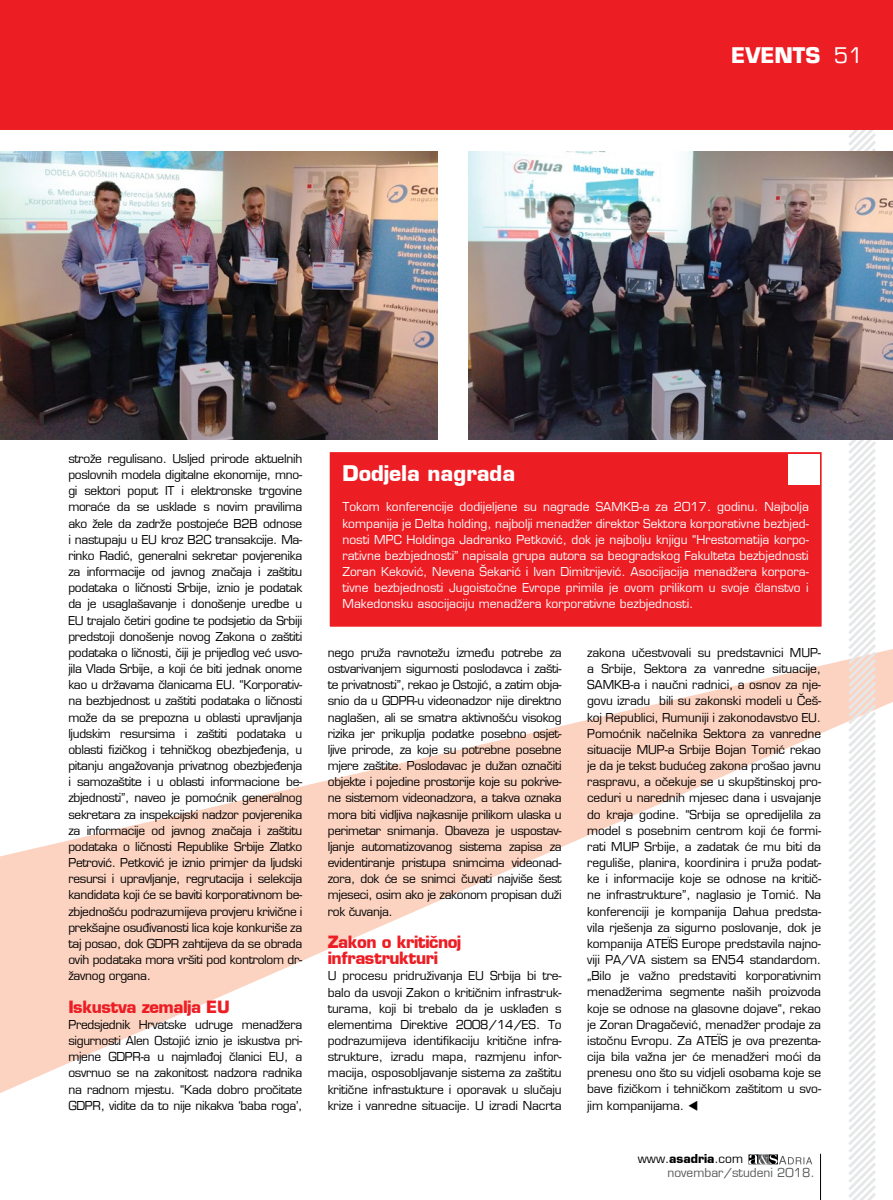
<style>
.page{position:relative;width:893px;height:1200px;background:#fff}
.page>*{position:absolute;margin:0;border:0;box-sizing:border-box;transform-origin:0 0}
.t1{font:700 21px "Eurostile";color:#fff}
.t2{font:700 16.5px/16.2px "Eurostile";letter-spacing:-.025em;color:#ed1d24}
.t3{font:12px/16.2px "Eurostile";letter-spacing:-.025em;color:#000;text-align:justify}
.t4{font:12px/16.2px "Eurostile";color:#fff;text-align:justify}
.t5{font:12px "Eurostile";color:#58595b}
.s1{font-weight:400}
.s2{font-weight:700}
</style>
<div class="page">
<svg style="left:0;top:649px;width:893px;height:443px"></svg>
<svg style="left:845px;top:130px;width:34px;height:1069px"></svg>
<div style="left:0;top:0;width:893px;height:130px;background:#ed1d24"></div>
<svg style="left:749px;top:1154px;width:63px;height:9px"></svg>
<hr style="left:820px;top:1153px;width:1px;height:46px;background:#000">
<div style="left:329px;top:451px;width:493px;height:176px;background:#ed1d24"></div>
<div style="left:328px;top:450px;width:495px;height:178px;border:2px solid #fff"></div>
<div style="left:789px;top:454px;width:31px;height:30px;background:#fff"></div>
<img style="left:0;top:152px;width:437px;height:287px">
<img style="left:468px;top:152px;width:425px;height:287px">
<h1 class="t1" style="left:731px;top:42px;width:133px">EVENTS <span class="s1">51</span></h1>
<p class="t3" style="left:68px;top:450px;width:235px">strože regulisano. Usljed prirode aktuelnih poslovnih modela digitalne ekonomije, mno&shy;gi sektori poput IT i elektronske trgovine moraće da se usklade s novim pravilima ako žele da zadrže postojeće B2B odnose i nastupaju u EU kroz B2C transakcije. Ma&shy;rinko Radić, generalni sekretar povjerenika za informacije od javnog značaja i zaštitu podataka o ličnosti Srbije, iznio je podatak da je usaglašavanje i donošenje uredbe u EU trajalo četiri godine te podsjetio da Srbiji predstoji donošenje novog Zakona o zaštiti podataka o ličnosti, čiji je prijedlog već usvo&shy;jila Vlada Srbije, a koji će biti jednak onome kao u državama članicama EU. “Korporativ&shy;na bezbjednost u zaštiti podataka o ličnosti može da se prepozna u oblasti upravljanja ljudskim resursima i zaštiti podataka u oblasti fizičkog i tehničkog obezbjeđenja, u pitanju angažovanja privatnog obezbjeđenja i samozaštite i u oblasti informacione be&shy;zbjednosti”, naveo je pomoćnik generalnog sekretara za inspekcijski nadzor povjerenika za informacije od javnog značaja i zaštitu podataka o ličnosti Republike Srbije Zlatko Petrović. Petković je iznio primjer da ljudski resursi i upravljanje, regrutacija i selekcija kandidata koji će se baviti korporativnom be&shy;zbjednošću podrazumijeva provjeru krivične i prekšajne osuđivanosti lica koje konkuriše za taj posao, dok GDPR zahtijeva da se obrada ovih podataka mora vršiti pod kontrolom dr&shy;žavnog organa.</p>
<h2 class="t2" style="left:68px;top:997px;width:163px">Iskustva zemalja EU</h2>
<p class="t3" style="left:68px;top:1016px;width:235px">Predsjednik Hrvatske udruge menadžera sigurnosti Alen Ostojić iznio je iskustva pri&shy;mjene GDPR-a u najmlađoj članici EU, a osvrnuo se na zakonitost nadzora radnika na radnom mjestu. “Kada dobro pročitate GDPR, vidite da to nije nikakva ‘baba roga’,</p>
<h1 class="t1" style="left:342px;top:459px;width:174px">Dodjela nagrada</h1>
<p class="t4" style="left:342px;top:499px;width:468px">Tokom konferencije dodijeljene su nagrade SAMKB-a za 2017. godinu. Najbolja kompanija je Delta holding, najbolji menadžer direktor Sektora korporativne bezbjed&shy;nosti MPC Holdinga Jadranko Petković, dok je najbolju knjigu “Hrestomatija korpo&shy;rativne bezbjednosti” napisala grupa autora sa beogradskog Fakulteta bezbjednosti Zoran Keković, Nevena Šekarić i Ivan Dimitrijević. Asocijacija menadžera korpora&shy;tivne bezbjednosti Jugoistočne Evrope primila je ovom prilikom u svoje članstvo i Makedonsku asocijaciju menadžera korporativne bezbjednosti.</p>
<p class="t3" style="left:328px;top:644px;width:235px">nego pruža ravnotežu između potrebe za ostvarivanjem sigurnosti poslodavca i zašti&shy;te privatnosti”, rekao je Ostojić, a zatim obja&shy;snio da u GDPR-u videonadzor nije direktno naglašen, ali se smatra aktivnošću visokog rizika jer prikuplja podatke posebno osjet&shy;ljive prirode, za koje su potrebne posebne mjere zaštite. Poslodavac je dužan označiti objekte i pojedine prostorije koje su pokrive&shy;ne sistemom videonadzora, a takva oznaka mora biti vidljiva najkasnije prilikom ulaska u perimetar snimanja. Obaveza je uspostav&shy;ljanje automatizovanog sistema zapisa za evidentiranje pristupa snimcima videonad&shy;zora, dok će se snimci čuvati najviše šest mjeseci, osim ako je zakonom propisan duži rok čuvanja.</p>
<h2 class="t2" style="left:328px;top:933px;width:135px">Zakon o kritičnoj infrastrukturi</h2>
<p class="t3" style="left:328px;top:967px;width:235px">U procesu pridruživanja EU Srbija bi tre&shy;balo da usvoji Zakon o kritičnim infrastruk&shy;turama, koji bi trebalo da je usklađen s elementima Direktive 2008/14/ES. To podrazumijeva identifikaciju kritične infra&shy;strukture, izradu mapa, razmjenu infor&shy;macija, osposobljavanje sistema za zaštitu kritične infrastukture i oporavak u slučaju krize i vanredne situacije. U izradi Nacrta</p>
<p class="t3" style="left:587px;top:644px;width:235px">zakona učestvovali su predstavnici MUP&shy;a Srbije, Sektora za vanredne situacije, SAMKB-a i naučni radnici, a osnov za nje&shy;govu izradu bili su zakonski modeli u Češ&shy;koj Republici, Rumuniji i zakonodavstvo EU.<br>Pomoćnik načelnika Sektora za vanredne situacije MUP-a Srbije Bojan Tomić rekao je da je tekst budućeg zakona prošao javnu raspravu, a očekuje se u skupštinskoj pro&shy;ceduri u narednih mjesec dana i usvajanje do kraja godine. “Srbija se opredijelila za model s posebnim centrom koji će formi&shy;rati MUP Srbije, a zadatak će mu biti da reguliše, planira, koordinira i pruža podat&shy;ke i informacije koje se odnose na kritič&shy;ne infrastrukture”, naglasio je Tomić. Na konferenciji je kompanija Dahua predsta&shy;vila rješenja za sigurno poslovanje, dok je kompanija ATEÏS Europe predstavila najno&shy;viji PA/VA sistem sa EN54 standardom. „Bilo je važno predstaviti korporativnim menadžerima segmente naših proizvoda koje se odnose na glasovne dojave“, rekao je Zoran Dragačević, menadžer prodaje za istočnu Evropu. Za ATEÏS je ova prezenta&shy;cija bila važna jer će menadžeri moći da prenesu ono što su vidjeli osobama koje se bave fizičkom i tehničkom zaštitom u svo&shy;jim kompanijama. ▼</p>
<p class="t3" style="left:638px;top:1150px;width:107px">www.<span class="s2">asadria</span>.com</p>
<p class="t5" style="left:667px;top:1165px;width:149px">novembar/studeni 2018.</p>
</div>
